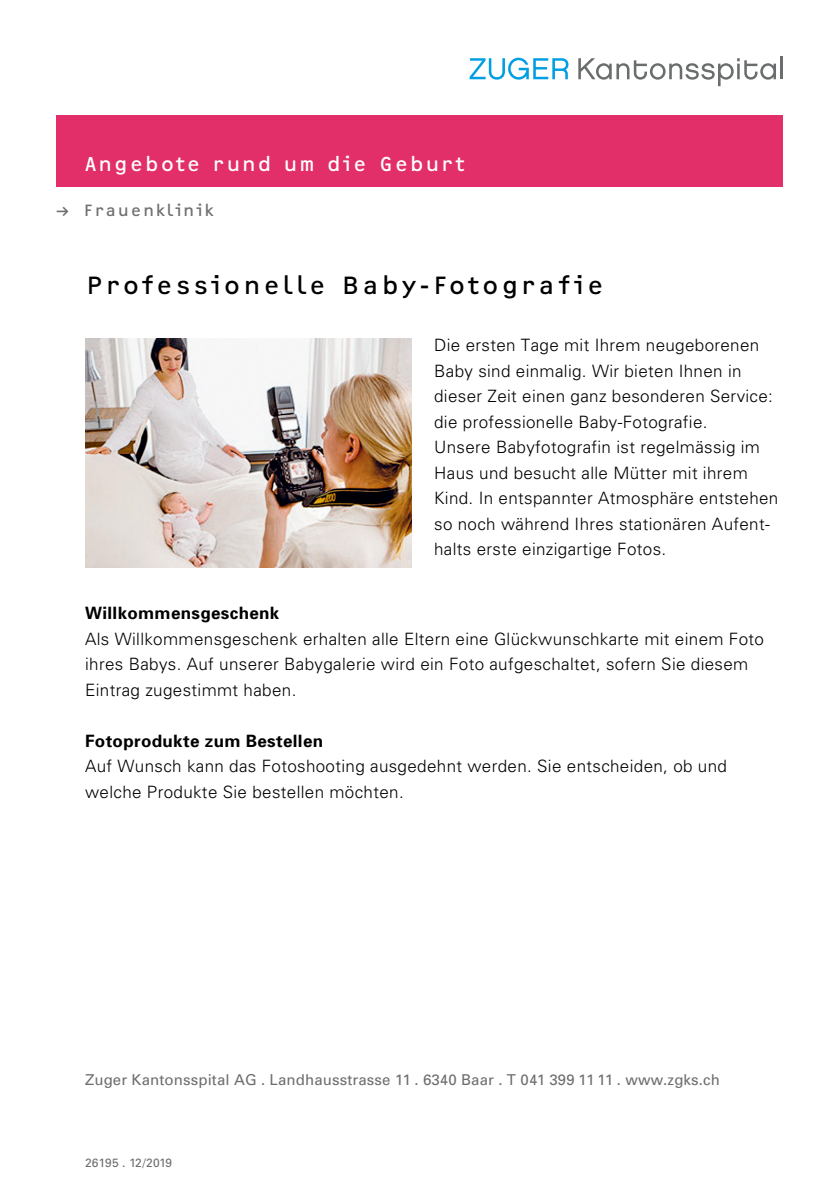
<style>
.page{position:relative;width:840px;height:1191px;background:#fff}
.page>*{position:absolute;margin:0;border:0;box-sizing:border-box;transform-origin:0 0}
.t1{font:26px "Vision";letter-spacing:.02em;color:#000}
.t2{font:21px "Vision";color:#fff}
.t3{font:300 17px/25.6px "Univers";letter-spacing:.02em;color:#000}
.t4{font:700 17px "Univers";letter-spacing:.02em;color:#000}
.t5{font:17px "Vision";color:#6e6e6e}
.t6{font:15px "Univers";letter-spacing:.005em;color:#6e6e6e}
.t7{font:12px "Univers";letter-spacing:-.005em;color:#6e6e6e}
</style>
<div class="page">
<div style="left:57px;top:116px;width:725px;height:71px;background:#e22f6a"></div>
<svg style="left:469px;top:58px;width:99px;height:22px"></svg>
<svg style="left:578px;top:58px;width:197px;height:28px"></svg>
<hr style="left:780px;top:57px;width:2px;height:22px;background:#6a6d6e">
<img style="left:85px;top:339px;width:326px;height:228px">
<p class="t2" style="left:84px;top:151px;width:384px">Angebote rund um die Geburt</p>
<p class="t5" style="left:54px;top:199px;width:162px">≥ Frauenklinik</p>
<h1 class="t1" style="left:85px;top:270px;width:521px">Professionelle Baby-Fotografie</h1>
<p class="t3" style="left:434px;top:332px;width:345px">Die ersten Tage mit Ihrem neugeborenen Baby sind einmalig. Wir bieten Ihnen in dieser Zeit einen ganz besonderen Service: die professionelle Baby-Fotografie.<br>Unsere Babyfotografin ist regelmässig im Haus und besucht alle Mütter mit ihrem Kind. In entspannter Atmosphäre entstehen so noch während Ihres stationären Aufent&shy;halts erste einzigartige Fotos.</p>
<p class="t4" style="left:85px;top:602px;width:196px">Willkommensgeschenk</p>
<p class="t3" style="left:85px;top:625px;width:680px">Als Willkommensgeschenk erhalten alle Eltern eine Glückwunschkarte mit einem Foto ihres Babys. Auf unserer Babygalerie wird ein Foto aufgeschaltet, sofern Sie diesem<br>Eintrag zugestimmt haben.</p>
<p class="t4" style="left:85px;top:730px;width:239px">Fotoprodukte zum Bestellen</p>
<p class="t3" style="left:85px;top:753px;width:643px">Auf Wunsch kann das Fotoshooting ausgedehnt werden. Sie entscheiden, ob und welche Produkte Sie bestellen möchten.</p>
<p class="t6" style="left:85px;top:1070px;width:636px">Zuger Kantonsspital AG . Landhausstrasse 11 . 6340 Baar . T 041 399 11 11 . www.zgks.ch</p>
<p class="t7" style="left:85px;top:1154px;width:88px">26195 . 12/2019</p>
</div>
